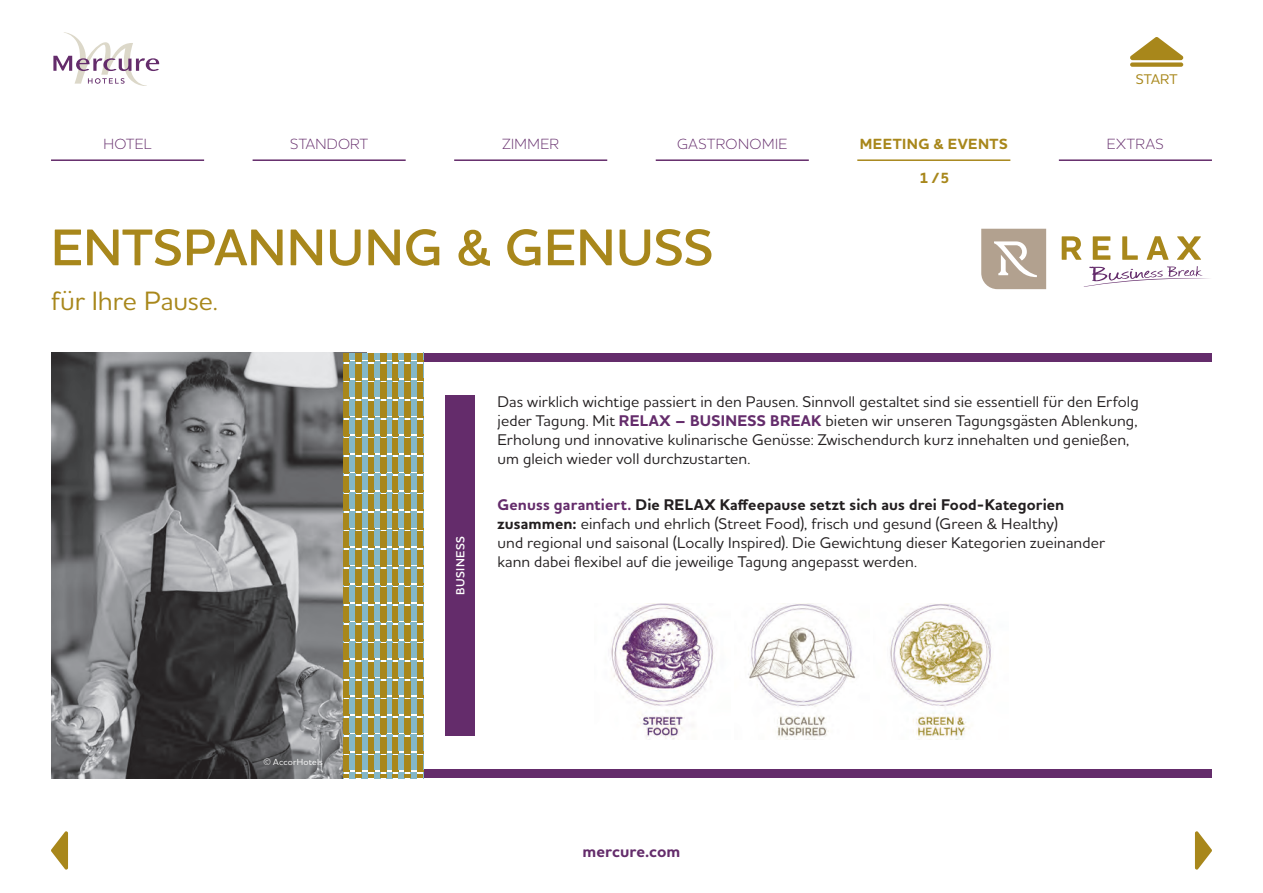
<style>
.page{position:relative;width:1263px;height:893px;background:#fff}
.page>*{position:absolute;margin:0;border:0;box-sizing:border-box;transform-origin:0 0}
.t1{font:600 52.5px "Houschka Alt Pro";letter-spacing:.01em;color:#a8871b}
.t2{font:500 27px "Houschka Alt Pro";letter-spacing:-.005em;color:#a8871b}
.t3{font:700 16.5px "Houschka Alt Pro";color:#642c6b}
.t4{font:500 15.75px/18.9px "Houschka Alt Pro";letter-spacing:.005em;color:#231f20}
.t5{font:300 15px "Houschka Alt Pro";letter-spacing:.03em;color:#642c6b}
.t6{font:700 15px "Houschka Alt Pro";letter-spacing:.035em;color:#a8871b}
.t7{font:500 14.25px "Houschka Alt Pro";letter-spacing:.02em;color:#a8871b}
.t8{font:600 12px "Houschka Alt Pro";color:#fff}
.t9{font:500 9px "Houschka Alt Pro";letter-spacing:.025em;color:#fff}
.s1{font-weight:700;color:#642c6b}
.s2{font-weight:700}
</style>
<div class="page">
<div style="left:361px;top:353px;width:851px;height:8px;background:#642c6b"></div>
<div style="left:361px;top:770px;width:851px;height:8px;background:#642c6b"></div>
<img style="left:51px;top:353px;width:292px;height:425px">
<svg style="left:343px;top:353px;width:80px;height:425px;background:#9aab8d"></svg>
<div style="left:343px;top:737px;width:7px;height:16px;background:#a8871b"></div>
<div style="left:350px;top:735px;width:6px;height:16px;background:#83b7c7"></div>
<div style="left:362px;top:735px;width:6px;height:16px;background:#83b7c7"></div>
<div style="left:356px;top:737px;width:6px;height:16px;background:#a8871b"></div>
<div style="left:368px;top:737px;width:6px;height:16px;background:#a8871b"></div>
<div style="left:374px;top:735px;width:6px;height:16px;background:#83b7c7"></div>
<div style="left:386px;top:735px;width:6px;height:16px;background:#83b7c7"></div>
<div style="left:380px;top:737px;width:6px;height:16px;background:#a8871b"></div>
<div style="left:392px;top:737px;width:7px;height:16px;background:#a8871b"></div>
<div style="left:399px;top:735px;width:6px;height:16px;background:#83b7c7"></div>
<div style="left:411px;top:735px;width:6px;height:16px;background:#83b7c7"></div>
<div style="left:405px;top:737px;width:6px;height:16px;background:#a8871b"></div>
<div style="left:417px;top:737px;width:6px;height:16px;background:#a8871b"></div>
<div style="left:445px;top:395px;width:30px;height:341px;background:#642c6b"></div>
<svg style="left:981px;top:229px;width:65px;height:60px;background:#bcae9e"></svg>
<svg style="left:1062px;top:236px;width:139px;height:24px"></svg>
<svg style="left:1084px;top:266px;width:126px;height:21px"></svg>
<img style="left:610px;top:604px;width:104px;height:135px">
<img style="left:748px;top:604px;width:108px;height:135px">
<img style="left:890px;top:603px;width:102px;height:136px">
<svg style="left:1195px;top:831px;width:17px;height:39px"></svg>
<svg style="left:51px;top:831px;width:17px;height:39px"></svg>
<svg style="left:53px;top:32px;width:106px;height:54px"></svg>
<svg style="left:1130px;top:37px;width:53px;height:23px"></svg>
<div style="left:1130px;top:62px;width:53px;height:5px;background:#a8871b;border-radius:2px"></div>
<hr style="left:51px;top:159px;width:153px;height:2px;background:#642c6b">
<hr style="left:253px;top:159px;width:153px;height:2px;background:#642c6b">
<hr style="left:454px;top:159px;width:153px;height:2px;background:#642c6b">
<hr style="left:656px;top:159px;width:153px;height:2px;background:#642c6b">
<hr style="left:857px;top:159px;width:153px;height:2px;background:#a8871b">
<hr style="left:1059px;top:159px;width:153px;height:2px;background:#642c6b">
<p class="t7" style="left:1136px;top:70px;width:43px">START</p>
<p class="t5" style="left:103px;top:134px;width:50px">HOTEL</p>
<p class="t5" style="left:290px;top:134px;width:79px">STANDORT</p>
<p class="t5" style="left:502px;top:134px;width:58px">ZIMMER</p>
<p class="t5" style="left:677px;top:134px;width:112px">GASTRONOMIE</p>
<p class="t6" style="left:860px;top:134px;width:149px">MEETING &amp; EVENTS</p>
<p class="t5" style="left:1107px;top:134px;width:31px">EXTRAS</p>
<p class="t6" style="left:920px;top:168px;width:31px">1 /5</p>
<h1 class="t1" style="left:51px;top:214px;width:664px">ENTSPANNUNG &amp; GENUSS</h1>
<h2 class="t2" style="left:51px;top:283px;width:168px">für Ihre Pause.</h2>
<p class="t9" style="left:263px;top:756px;width:61px">© AccorHotels</p>
<p class="t8" style="left:453px;top:595px;width:59px;rotate:-90deg">Business</p>
<p class="t4" style="left:497px;top:392px;width:643px">Das wirklich wichtige passiert in den Pausen. Sinnvoll gestaltet sind sie essentiell für den Erfolg jeder Tagung. Mit <span class="s1">RELAX – BUSINESS BREAK</span> bieten wir unseren Tagungsgästen Ablenkung, Erholung und innovative kulinarische Genüsse: Zwischendurch kurz innehalten und genießen, um gleich wieder voll durchzustarten.</p>
<p class="t4" style="left:497px;top:495px;width:609px"><span class="s1">Genuss garantiert.</span> <span class="s2">Die RELAX Kaffeepause setzt sich aus drei Food-Kategorien zusammen:</span> einfach und ehrlich (Street Food), frisch und gesund (Green &amp; Healthy)<br>und regional und saisonal (Locally Inspired). Die Gewichtung dieser Kategorien zueinander kann dabei flexibel auf die jeweilige Tagung angepasst werden.</p>
<p class="t3" style="left:582px;top:840px;width:99px">mercure.com</p>
</div>
